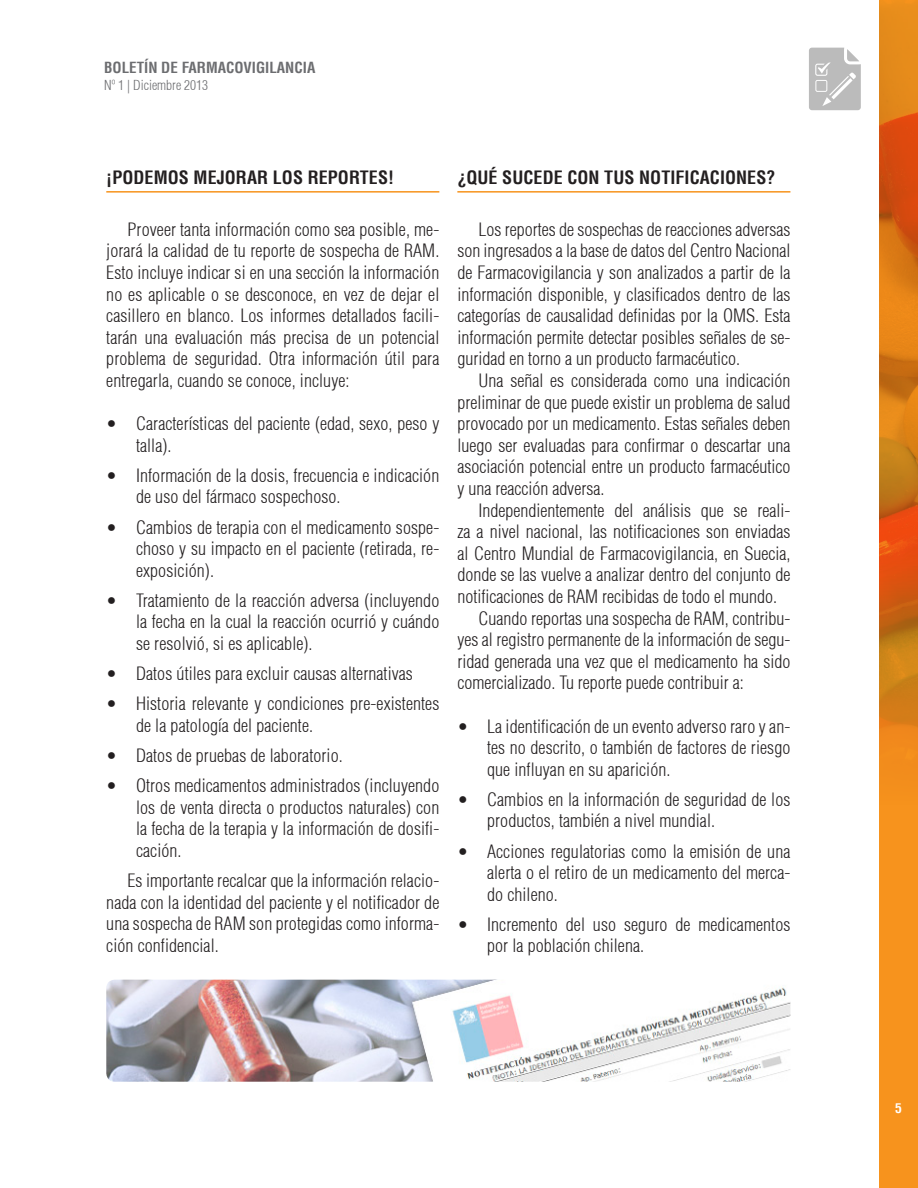
<style>
.page{position:relative;width:918px;height:1188px;background:#fff}
.page>*{position:absolute;margin:0;border:0;box-sizing:border-box;transform-origin:0 0}
.texto_normal_01{font:300 condensed 18px/21.6px "Helvetica";color:#231f20;text-align:justify}
.texto_normal_numerad{font:300 condensed 18px/21.6px "Helvetica";letter-spacing:.005em;color:#231f20}
.Titutlo_texto_01{font:700 condensed 18px "Helvetica";letter-spacing:.005em;color:#231f20}
.t1{font:700 condensed 15px "Helvetica";color:#6c6d70}
.t2{font:300 condensed 13.5px "Helvetica";color:#6c6d70}
.t3{font:700 condensed 13.5px "Helvetica";color:#fff}
</style>
<div class="page">
<svg style="left:809px;top:48px;width:52px;height:62px"></svg>
<div style="left:879px;top:0;width:39px;height:1188px;background:#f7931d"></div>
<img style="left:879px;top:3px;width:39px;height:490px">
<svg style="left:879px;top:493px;width:39px;height:251px"></svg>
<hr style="left:106px;top:191px;width:333px;height:2px;background:#f7931d">
<hr style="left:457px;top:191px;width:333px;height:2px;background:#f7931d">
<img style="left:106px;top:980px;width:684px;height:102px">
<p class="t1" style="left:104px;top:58px;width:213px">BOLETÍN DE FARMACOVIGILANCIA</p>
<p class="t2" style="left:104px;top:76px;width:106px">Nº 1 | Diciembre 2013</p>
<p class="Titutlo_texto_01" style="left:106px;top:166px;width:289px">¡PODEMOS MEJORAR LOS REPORTES!</p>
<p class="texto_normal_01" style="left:106px;top:218px;width:335px;text-indent:21px">Proveer tanta información como sea posible, me&shy;jorará la calidad de tu reporte de sospecha de RAM.<br>Esto incluye indicar si en una sección la información no es aplicable o se desconoce, en vez de dejar el casillero en blanco. Los informes detallados facili&shy;tarán una evaluación más precisa de un potencial problema de seguridad. Otra información útil para entregarla, cuando se conoce, incluye:</p>
<p class="texto_normal_numerad" style="left:136px;top:413px;width:305px;text-indent:-30px">• Características del paciente (edad, sexo, peso y talla).</p>
<p class="texto_normal_numerad" style="left:136px;top:464px;width:305px;text-indent:-30px">• Información de la dosis, frecuencia e indicación de uso del fármaco sospechoso.</p>
<p class="texto_normal_numerad" style="left:136px;top:516px;width:305px;text-align:justify;text-indent:-30px">• Cambios de terapia con el medicamento sospe&shy;choso y su impacto en el paciente (retirada, re&shy;exposición).</p>
<p class="texto_normal_numerad" style="left:136px;top:589px;width:305px;text-align:justify;text-indent:-30px">• Tratamiento de la reacción adversa (incluyendo la fecha en la cual la reacción ocurrió y cuándo se resolvió, si es aplicable).</p>
<p class="texto_normal_numerad" style="left:106px;top:663px;width:308px">• Datos útiles para excluir causas alternativas</p>
<p class="texto_normal_numerad" style="left:136px;top:693px;width:305px;text-indent:-30px">• Historia relevante y condiciones pre-existentes de la patología del paciente.</p>
<p class="texto_normal_numerad" style="left:106px;top:745px;width:238px">• Datos de pruebas de laboratorio.</p>
<p class="texto_normal_numerad" style="left:136px;top:775px;width:305px;text-align:justify;text-indent:-30px">• Otros medicamentos administrados (incluyendo los de venta directa o productos naturales) con la fecha de la terapia y la información de dosifi&shy;cación.</p>
<p class="texto_normal_01" style="left:106px;top:870px;width:335px;text-indent:21px">Es importante recalcar que la información relacio&shy;nada con la identidad del paciente y el notificador de una sospecha de RAM son protegidas como informa&shy;ción confidencial.</p>
<p class="Titutlo_texto_01" style="left:457px;top:166px;width:320px">¿QUÉ SUCEDE CON TUS NOTIFICACIONES?</p>
<p class="texto_normal_01" style="left:457px;top:218px;width:335px;text-indent:21px">Los reportes de sospechas de reacciones adversas son ingresados a la base de datos del Centro Nacional de Farmacovigilancia y son analizados a partir de la información disponible, y clasificados dentro de las categorías de causalidad definidas por la OMS. Esta información permite detectar posibles señales de se&shy;guridad en torno a un producto farmacéutico.</p>
<p class="texto_normal_01" style="left:457px;top:370px;width:335px;text-indent:21px">Una señal es considerada como una indicación preliminar de que puede existir un problema de salud provocado por un medicamento. Estas señales deben luego ser evaluadas para confirmar o descartar una asociación potencial entre un producto farmacéutico y una reacción adversa.</p>
<p class="texto_normal_01" style="left:457px;top:499px;width:335px;text-indent:21px">Independientemente del análisis que se reali&shy;za a nivel nacional, las notificaciones son enviadas al Centro Mundial de Farmacovigilancia, en Suecia, donde se las vuelve a analizar dentro del conjunto de notificaciones de RAM recibidas de todo el mundo.</p>
<p class="texto_normal_01" style="left:457px;top:607px;width:335px;text-indent:21px">Cuando reportas una sospecha de RAM, contribu&shy;yes al registro permanente de la información de segu&shy;ridad generada una vez que el medicamento ha sido comercializado. Tu reporte puede contribuir a:</p>
<p class="texto_normal_numerad" style="left:487px;top:715px;width:305px;text-align:justify;text-indent:-30px">• La identificación de un evento adverso raro y an&shy;tes no descrito, o también de factores de riesgo que influyan en su aparición.</p>
<p class="texto_normal_numerad" style="left:487px;top:788px;width:305px;text-indent:-30px">• Cambios en la información de seguridad de los productos, también a nivel mundial.</p>
<p class="texto_normal_numerad" style="left:487px;top:840px;width:305px;text-align:justify;text-indent:-30px">• Acciones regulatorias como la emisión de una alerta o el retiro de un medicamento del merca&shy;do chileno.</p>
<p class="texto_normal_numerad" style="left:487px;top:913px;width:305px;text-indent:-30px">• Incremento del uso seguro de medicamentos por la población chilena.</p>
<p class="t3" style="left:895px;top:1100px;width:8px">5</p>
</div>
